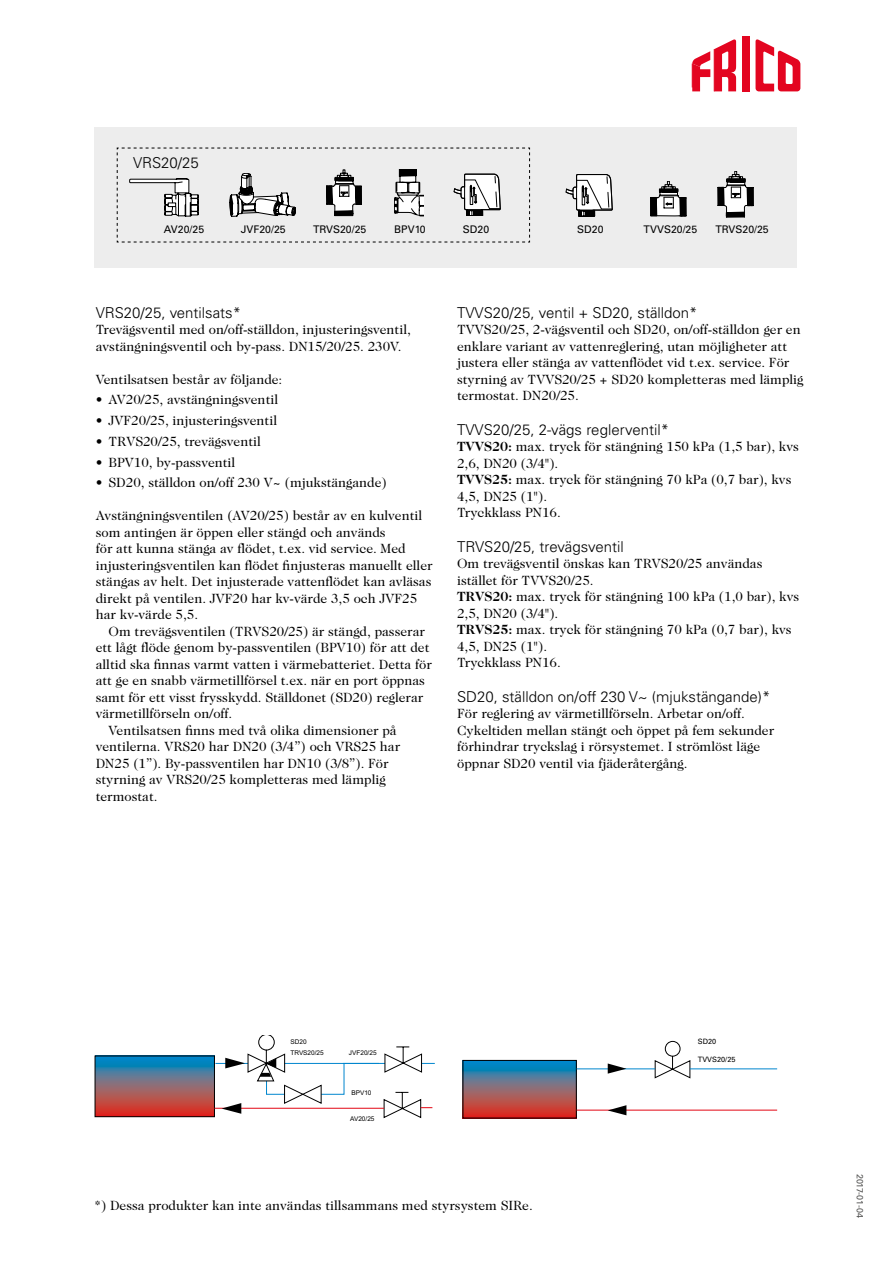
<style>
.page{position:relative;width:893px;height:1263px;background:#fff}
.page>*{position:absolute;margin:0;border:0;box-sizing:border-box;transform-origin:0 0}
.t1{font:300 15px "Univers";color:#000}
.t2{font:13.5px/16.5px "Caslon Two Twenty Four";color:#000}
.t3{font:10.5px "Univers";color:#000}
.t4{font:9px "Univers";letter-spacing:-.015em;color:#525251}
.t5{font:7.35px "Univers";color:#000}
.t6{font:6.45px/11.2px "Arial";color:#000}
.s1{font-weight:700}
</style>
<div class="page">
<hr style="left:577px;top:1110px;width:200px;height:1px;background:#e30613">
<hr style="left:690px;top:1068px;width:87px;height:1px;background:#0086ce">
<svg style="left:463px;top:1041px;width:227px;height:77px"></svg>
<svg style="left:95px;top:1035px;width:340px;height:83px"></svg>
<div style="left:95px;top:127px;width:702px;height:140px;background:#ededed"></div>
<svg style="left:566px;top:174px;width:46px;height:42px"></svg>
<svg style="left:650px;top:181px;width:36px;height:35px"></svg>
<svg style="left:116px;top:147px;width:414px;height:96px"></svg>
<svg style="left:718px;top:171px;width:35px;height:47px"></svg>
<div style="left:742px;top:36px;width:8px;height:55px;background:#e30520"></div>
<svg style="left:755px;top:39px;width:45px;height:52px"></svg>
<svg style="left:692px;top:39px;width:44px;height:52px"></svg>
<p class="t1" style="left:133px;top:153px;width:67px">VRS20/25</p>
<p class="t3" style="left:164px;top:223px;width:42px">AV20/25</p>
<p class="t3" style="left:241px;top:223px;width:46px">JVF20/25</p>
<p class="t3" style="left:313px;top:223px;width:55px">TRVS20/25</p>
<p class="t3" style="left:394px;top:223px;width:33px">BPV10</p>
<p class="t3" style="left:463px;top:223px;width:28px">SD20</p>
<p class="t3" style="left:644px;top:223px;width:55px">TVVS20/25</p>
<p class="t3" style="left:577px;top:223px;width:28px">SD20</p>
<p class="t3" style="left:715px;top:223px;width:55px">TRVS20/25</p>
<p class="t1" style="left:96px;top:303px;width:147px">VRS20/25, ventilsats*</p>
<p class="t2" style="left:96px;top:321px;width:317px">Trevägsventil med on/off-ställdon, injusteringsventil, avstängningsventil och by-pass. DN15/20/25. 230V.</p>
<p class="t2" style="left:96px;top:371px;width:188px">Ventilsatsen består av följande:</p>
<p class="t2" style="left:96px;top:391px;width:184px">• AV20/25, avstängningsventil</p>
<p class="t2" style="left:96px;top:412px;width:183px">• JVF20/25, injusteringsventil</p>
<p class="t2" style="left:96px;top:433px;width:167px">• TRVS20/25, trevägsventil</p>
<p class="t2" style="left:96px;top:454px;width:141px">• BPV10, by-passventil</p>
<p class="t2" style="left:96px;top:474px;width:292px">• SD20, ställdon on/off 230 V~ (mjukstängande)</p>
<p class="t2" style="left:96px;top:507px;width:338px">Avstängningsventilen (AV20/25) består av en kulventil som antingen är öppen eller stängd och används<br>för att kunna stänga av flödet, t.ex. vid service. Med injusteringsventilen kan flödet finjusteras manuellt eller stängas av helt. Det injusterade vattenflödet kan avläsas direkt på ventilen. JVF20 har kv-värde 3,5 och JVF25 har kv-värde 5,5.</p>
<p class="t2" style="left:109px;top:623px;width:318px">Om trevägsventilen (TRVS20/25) är stängd, passerar</p>
<p class="t2" style="left:96px;top:639px;width:335px">ett lågt flöde genom by-passventilen (BPV10) för att det</p>
<p class="t2" style="left:96px;top:656px;width:338px">alltid ska finnas varmt vatten i värmebatteriet. Detta för</p>
<p class="t2" style="left:96px;top:672px;width:331px">att ge en snabb värmetillförsel t.ex. när en port öppnas</p>
<p class="t2" style="left:96px;top:689px;width:329px">samt för ett visst frysskydd. Ställdonet (SD20) reglerar</p>
<p class="t2" style="left:96px;top:705px;width:138px">värmetillförseln on/off.</p>
<p class="t2" style="left:109px;top:722px;width:290px">Ventilsatsen finns med två olika dimensioner på</p>
<p class="t2" style="left:96px;top:738px;width:306px">ventilerna. VRS20 har DN20 (3/4”) och VRS25 har</p>
<p class="t2" style="left:96px;top:755px;width:294px">DN25 (1”). By-passventilen har DN10 (3/8”). För</p>
<p class="t2" style="left:96px;top:771px;width:291px">styrning av VRS20/25 kompletteras med lämplig</p>
<p class="t2" style="left:96px;top:788px;width:63px">termostat.</p>
<p class="t1" style="left:457px;top:303px;width:242px">TVVS20/25, ventil + SD20, ställdon*</p>
<p class="t2" style="left:457px;top:321px;width:348px">TVVS20/25, 2-vägsventil och SD20, on/off-ställdon ger en enklare variant av vattenreglering, utan möjligheter att justera eller stänga av vattenflödet vid t.ex. service. För styrning av TVVS20/25 + SD20 kompletteras med lämplig termostat. DN20/25.</p>
<p class="t1" style="left:457px;top:420px;width:214px">TVVS20/25, 2-vägs reglerventil*</p>
<p class="t2" style="left:457px;top:438px;width:343px"><span class="s1">TVVS20:</span> max. tryck för stängning 150 kPa (1,5 bar), kvs<br>2,6, DN20 (3/4").<br><span class="s1">TVVS25:</span> max. tryck för stängning 70 kPa (0,7 bar), kvs<br>4,5, DN25 (1").<br>Tryckklass PN16.</p>
<p class="t1" style="left:457px;top:537px;width:168px">TRVS20/25, trevägsventil</p>
<p class="t2" style="left:457px;top:555px;width:344px">Om trevägsventil önskas kan TRVS20/25 användas istället för TVVS20/25.<br><span class="s1">TRVS20:</span> max. tryck för stängning 100 kPa (1,0 bar), kvs 2,5, DN20 (3/4").<br><span class="s1">TRVS25:</span> max. tryck för stängning 70 kPa (0,7 bar), kvs 4,5, DN25 (1").<br>Tryckklass PN16.</p>
<p class="t1" style="left:457px;top:687px;width:315px">SD20, ställdon on/off 230 V~ (mjukstängande)*</p>
<p class="t2" style="left:457px;top:705px;width:319px">För reglering av värmetillförseln. Arbetar on/off.<br>Cykeltiden mellan stängt och öppet på fem sekunder förhindrar tryckslag i rörsystemet. I strömlöst läge öppnar SD20 ventil via fjäderåtergång.</p>
<p class="t6" style="left:290px;top:1036px;width:35px">SD20<br>TRVS20/25</p>
<p class="t6" style="left:349px;top:1047px;width:29px">JVF20/25</p>
<p class="t6" style="left:351px;top:1087px;width:22px">BPV10</p>
<p class="t6" style="left:350px;top:1113px;width:26px">AV20/25</p>
<p class="t2" style="left:95px;top:1197px;width:440px">*) Dessa produkter kan inte användas tillsammans med styrsystem SIRe.</p>
<p class="t5" style="left:698px;top:1037px;width:20px">SD20</p>
<p class="t5" style="left:698px;top:1055px;width:39px">TVVS20/25</p>
<p class="t4" style="left:865px;top:1174px;width:45px;rotate:90deg">2017-01-04</p>
</div>
